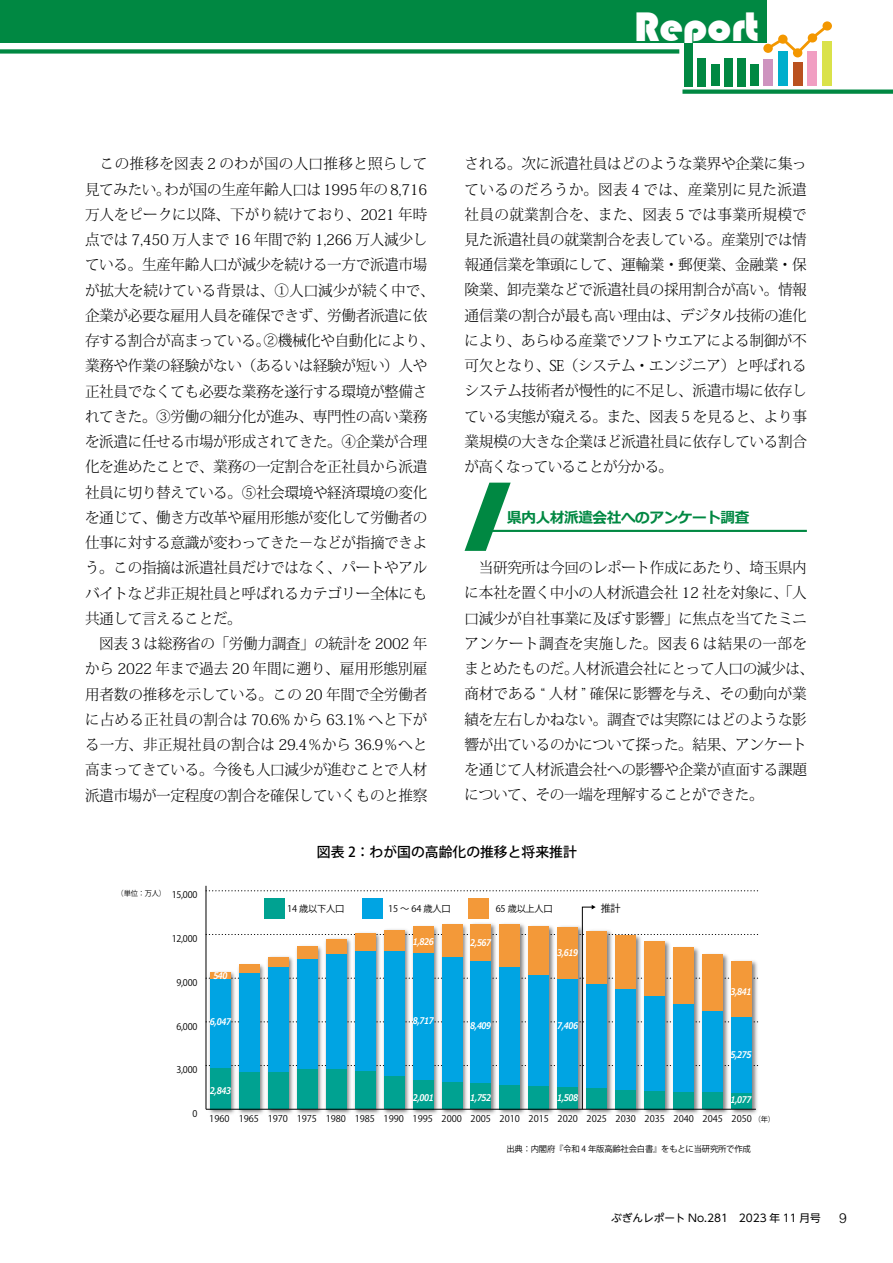
<style>
.page{position:relative;width:893px;height:1263px;background:#fff}
.page>*{position:absolute;margin:0;border:0;box-sizing:border-box;transform-origin:0 0}
.t1{font:42.45px "Bauhaus 93";color:#fff}
.t2{font:300 14.85px/25.2px "Koz Min Pr 6 N";letter-spacing:-.025em;color:#000}
.t3{font:700 14.85px "Meiryo";letter-spacing:-.025em;color:#008842}
.t4{font:500 13.8px "Koz Go Pr 6 N";color:#000}
.t5{font:300 13.8px "Helvetica LT Std";color:#000}
.t6{font:10.65px "UD Shin Go NT Pro";color:#000}
.t7{font:10.2px "Koz Go Pr 6 N";color:#000}
.t8{font:9.15px "Koz Go Pr 6 N";color:#000}
.t9{font:italic 700 9.15px "Meiryo";letter-spacing:-.05em;color:#fff;scale:.8 1}
.t10{font:8.55px "Koz Go Pr 6 N";letter-spacing:-.025em;color:#000}
.t11{font:7.35px "Koz Go Pr 6 N";color:#000}
</style>
<div class="page">
<div style="left:0;top:0;width:766px;height:43px;background:#008842"></div>
<div style="left:822px;top:41px;width:10px;height:45px;background:#dae24a"></div>
<div style="left:808px;top:52px;width:9px;height:34px;background:#f19ec2"></div>
<div style="left:793px;top:63px;width:9px;height:23px;background:#ba511f"></div>
<div style="left:778px;top:52px;width:10px;height:34px;background:#00aecc"></div>
<div style="left:763px;top:60px;width:10px;height:26px;background:#ce93bf"></div>
<svg style="left:763px;top:21px;width:69px;height:36px"></svg>
<div style="left:685px;top:43px;width:8px;height:43px;background:#008842"></div>
<div style="left:698px;top:58px;width:8px;height:28px;background:#008842"></div>
<div style="left:711px;top:65px;width:8px;height:21px;background:#008842"></div>
<div style="left:724px;top:58px;width:8px;height:28px;background:#008842"></div>
<div style="left:737px;top:58px;width:8px;height:28px;background:#008842"></div>
<div style="left:750px;top:65px;width:9px;height:21px;background:#008842"></div>
<div style="left:0;top:49px;width:679px;height:5px;background:#008842"></div>
<svg style="left:682px;top:90px;width:211px;height:4px"></svg>
<hr style="left:206px;top:886px;width:1px;height:223px;background:#000">
<svg style="left:206px;top:890px;width:552px;height:1px"></svg>
<img style="left:206px;top:920px;width:553px;height:194px">
<div style="left:210px;top:972px;width:21px;height:8px;background:#f39939"></div>
<div style="left:239px;top:965px;width:21px;height:9px;background:#f39939"></div>
<div style="left:268px;top:957px;width:21px;height:10px;background:#f39939"></div>
<div style="left:297px;top:946px;width:21px;height:13px;background:#f39939"></div>
<div style="left:326px;top:939px;width:21px;height:15px;background:#f39939"></div>
<div style="left:355px;top:933px;width:21px;height:18px;background:#f39939"></div>
<div style="left:384px;top:930px;width:21px;height:21px;background:#f39939"></div>
<div style="left:413px;top:926px;width:20px;height:27px;background:#f39939"></div>
<div style="left:442px;top:925px;width:20px;height:32px;background:#f39939"></div>
<div style="left:470px;top:924px;width:21px;height:37px;background:#f39939"></div>
<div style="left:499px;top:924px;width:21px;height:43px;background:#f39939"></div>
<div style="left:528px;top:926px;width:21px;height:49px;background:#f39939"></div>
<div style="left:557px;top:927px;width:21px;height:52px;background:#f39939"></div>
<div style="left:586px;top:931px;width:21px;height:53px;background:#f39939"></div>
<div style="left:615px;top:936px;width:21px;height:54px;background:#f39939"></div>
<div style="left:644px;top:941px;width:21px;height:55px;background:#f39939"></div>
<div style="left:673px;top:948px;width:21px;height:57px;background:#f39939"></div>
<div style="left:702px;top:954px;width:21px;height:57px;background:#f39939"></div>
<div style="left:731px;top:961px;width:21px;height:56px;background:#f39939"></div>
<div style="left:210px;top:980px;width:21px;height:88px;background:#00a4e3"></div>
<div style="left:239px;top:974px;width:21px;height:98px;background:#00a4e3"></div>
<div style="left:268px;top:967px;width:21px;height:105px;background:#00a4e3"></div>
<div style="left:297px;top:959px;width:21px;height:110px;background:#00a4e3"></div>
<div style="left:326px;top:954px;width:21px;height:115px;background:#00a4e3"></div>
<div style="left:355px;top:951px;width:21px;height:120px;background:#00a4e3"></div>
<div style="left:384px;top:951px;width:21px;height:125px;background:#00a4e3"></div>
<div style="left:413px;top:953px;width:20px;height:127px;background:#00a4e3"></div>
<div style="left:442px;top:957px;width:20px;height:125px;background:#00a4e3"></div>
<div style="left:470px;top:961px;width:21px;height:123px;background:#00a4e3"></div>
<div style="left:499px;top:967px;width:21px;height:118px;background:#00a4e3"></div>
<div style="left:528px;top:975px;width:21px;height:111px;background:#00a4e3"></div>
<div style="left:557px;top:979px;width:21px;height:108px;background:#00a4e3"></div>
<div style="left:586px;top:984px;width:21px;height:105px;background:#00a4e3"></div>
<div style="left:615px;top:990px;width:21px;height:100px;background:#00a4e3"></div>
<div style="left:644px;top:996px;width:21px;height:95px;background:#00a4e3"></div>
<div style="left:673px;top:1005px;width:21px;height:87px;background:#00a4e3"></div>
<div style="left:702px;top:1011px;width:21px;height:82px;background:#00a4e3"></div>
<div style="left:731px;top:1017px;width:21px;height:76px;background:#00a4e3"></div>
<div style="left:210px;top:1068px;width:21px;height:41px;background:#00a291"></div>
<div style="left:239px;top:1072px;width:21px;height:37px;background:#00a291"></div>
<div style="left:268px;top:1072px;width:21px;height:37px;background:#00a291"></div>
<div style="left:297px;top:1069px;width:21px;height:40px;background:#00a291"></div>
<div style="left:326px;top:1069px;width:21px;height:40px;background:#00a291"></div>
<div style="left:355px;top:1071px;width:21px;height:38px;background:#00a291"></div>
<div style="left:384px;top:1076px;width:21px;height:33px;background:#00a291"></div>
<div style="left:413px;top:1080px;width:20px;height:29px;background:#00a291"></div>
<div style="left:442px;top:1082px;width:20px;height:27px;background:#00a291"></div>
<div style="left:470px;top:1084px;width:21px;height:25px;background:#00a291"></div>
<div style="left:499px;top:1085px;width:21px;height:24px;background:#00a291"></div>
<div style="left:528px;top:1086px;width:21px;height:23px;background:#00a291"></div>
<div style="left:557px;top:1087px;width:21px;height:22px;background:#00a291"></div>
<div style="left:586px;top:1089px;width:21px;height:20px;background:#00a291"></div>
<div style="left:615px;top:1090px;width:21px;height:19px;background:#00a291"></div>
<div style="left:644px;top:1091px;width:21px;height:18px;background:#00a291"></div>
<div style="left:673px;top:1092px;width:21px;height:17px;background:#00a291"></div>
<div style="left:702px;top:1093px;width:21px;height:16px;background:#00a291"></div>
<div style="left:731px;top:1093px;width:21px;height:16px;background:#00a291"></div>
<hr style="left:206px;top:1109px;width:550px;height:1px;background:#000">
<div style="left:264px;top:898px;width:20px;height:21px;background:#00a291"></div>
<div style="left:363px;top:898px;width:20px;height:21px;background:#00a4e3"></div>
<div style="left:468px;top:898px;width:20px;height:21px;background:#f39939"></div>
<svg style="left:465px;top:483px;width:46px;height:68px"></svg>
<hr style="left:475px;top:530px;width:332px;height:2px;background:#008842">
<h1 class="t1" style="left:634px;top:3px;width:127px">Report</h1>
<p class="t2" style="left:85px;top:152px;width:351px">　この推移を図表 2 のわが国の人口推移と照らして見てみたい。わが国の生産年齢人口は1995年の8,716万人をピークに以降、下がり続けており、2021 年時点では 7,450 万人まで 16 年間で約 1,266 万人減少している。生産年齢人口が減少を続ける一方で派遣市場が拡大を続けている背景は、①人口減少が続く中で、企業が必要な雇用人員を確保できず、労働者派遣に依存する割合が高まっている。②機械化や自動化により、業務や作業の経験がない（あるいは経験が短い）人や正社員でなくても必要な業務を遂行する環境が整備されてきた。③労働の細分化が進み、専門性の高い業務を派遣に任せる市場が形成されてきた。④企業が合理化を進めたことで、業務の一定割合を正社員から派遣社員に切り替えている。⑤社会環境や経済環境の変化を通じて、働き方改革や雇用形態が変化して労働者の仕事に対する意識が変わってきた－などが指摘できよう。この指摘は派遣社員だけではなく、パートやアルバイトなど非正規社員と呼ばれるカテゴリー全体にも共通して言えることだ。<br>　図表 3 は総務省の「労働力調査」の統計を 2002 年から 2022 年まで過去 20 年間に遡り、雇用形態別雇用者数の推移を示している。この 20 年間で全労働者に占める正社員の割合は 70.6% から 63.1% へと下がる一方、非正規社員の割合は 29.4％から 36.9％へと高まってきている。今後も人口減少が進むことで人材派遣市場が一定程度の割合を確保していくものと推察</p>
<p class="t2" style="left:465px;top:152px;width:344px;text-align:justify">される。次に派遣社員はどのような業界や企業に集っているのだろうか。図表 4 では、産業別に見た派遣社員の就業割合を、また、図表 5 では事業所規模で見た派遣社員の就業割合を表している。産業別では情報通信業を筆頭にして、運輸業・郵便業、金融業・保険業、卸売業などで派遣社員の採用割合が高い。情報通信業の割合が最も高い理由は、デジタル技術の進化により、あらゆる産業でソフトウエアによる制御が不可欠となり、SE（システム・エンジニア）と呼ばれるシステム技術者が慢性的に不足し、派遣市場に依存している実態が窺える。また、図表 5 を見ると、より事業規模の大きな企業ほど派遣社員に依存している割合が高くなっていることが分かる。</p>
<p class="t3" style="left:465px;top:507px;width:286px">　　　県内人材派遣会社へのアンケート調査</p>
<p class="t2" style="left:465px;top:555px;width:351px">　当研究所は今回のレポート作成にあたり、埼玉県内に本社を置く中小の人材派遣会社 12 社を対象に、「人口減少が自社事業に及ぼす影響」に焦点を当てたミニアンケート調査を実施した。図表 6 は結果の一部をまとめたものだ。人材派遣会社にとって人口の減少は、商材である “ 人材 ” 確保に影響を与え、その動向が業績を左右しかねない。調査では実際にはどのような影響が出ているのかについて探った。結果、アンケートを通じて人材派遣会社への影響や企業が直面する課題について、その一端を理解することができた。</p>
<p class="t11" style="left:117px;top:889px;width:51px">（単位：万人）</p>
<p class="t8" style="left:172px;top:890px;width:27px">15,000</p>
<p class="t8" style="left:172px;top:934px;width:27px">12,000</p>
<p class="t8" style="left:176px;top:977px;width:22px">9,000</p>
<p class="t8" style="left:176px;top:1021px;width:22px">6,000</p>
<p class="t8" style="left:176px;top:1065px;width:22px">3,000</p>
<p class="t8" style="left:192px;top:1108px;width:6px">0</p>
<p class="t4" style="left:317px;top:844px;width:261px">図表 2：わが国の高齢化の推移と将来推計</p>
<p class="t8" style="left:287px;top:903px;width:59px">14 歳以下人口</p>
<p class="t8" style="left:388px;top:903px;width:64px">15 ～ 64 歳人口</p>
<p class="t8" style="left:496px;top:903px;width:59px">65 歳以上人口</p>
<p class="t7" style="left:601px;top:902px;width:22px">推計</p>
<p class="t9" style="left:213px;top:969px;width:19px">540</p>
<p class="t9" style="left:210px;top:1015px;width:28px">6,047</p>
<p class="t9" style="left:210px;top:1084px;width:28px">2,843</p>
<p class="t9" style="left:413px;top:935px;width:28px">1,826</p>
<p class="t9" style="left:470px;top:937px;width:28px">2,567</p>
<p class="t9" style="left:557px;top:946px;width:28px">3,619</p>
<p class="t9" style="left:730px;top:985px;width:28px">3,841</p>
<p class="t9" style="left:413px;top:1014px;width:28px">8,717</p>
<p class="t9" style="left:470px;top:1019px;width:28px">8,409</p>
<p class="t9" style="left:557px;top:1019px;width:28px">7,406</p>
<p class="t9" style="left:730px;top:1048px;width:28px">5,275</p>
<p class="t9" style="left:413px;top:1091px;width:28px">2,001</p>
<p class="t9" style="left:470px;top:1091px;width:28px">1,752</p>
<p class="t9" style="left:557px;top:1091px;width:28px">1,508</p>
<p class="t9" style="left:730px;top:1093px;width:28px">1,077</p>
<p class="t8" style="left:209px;top:1113px;width:544px">1960 1965 1970 1975 1980 1985 1990 1995 2000 2005 2010 2015 2020 2025 2030 2035 2040 2045 2050</p>
<p class="t11" style="left:754px;top:1115px;width:23px">（年）</p>
<p class="t10" style="left:506px;top:1144px;width:246px">出典：内閣府『令和 4 年版高齢社会白書』をもとに当研究所で作成</p>
<p class="t6" style="left:611px;top:1210px;width:211px">ぶぎんレポート No.281　2023 年 11 月号</p>
<p class="t5" style="left:839px;top:1209px;width:9px">9</p>
</div>
